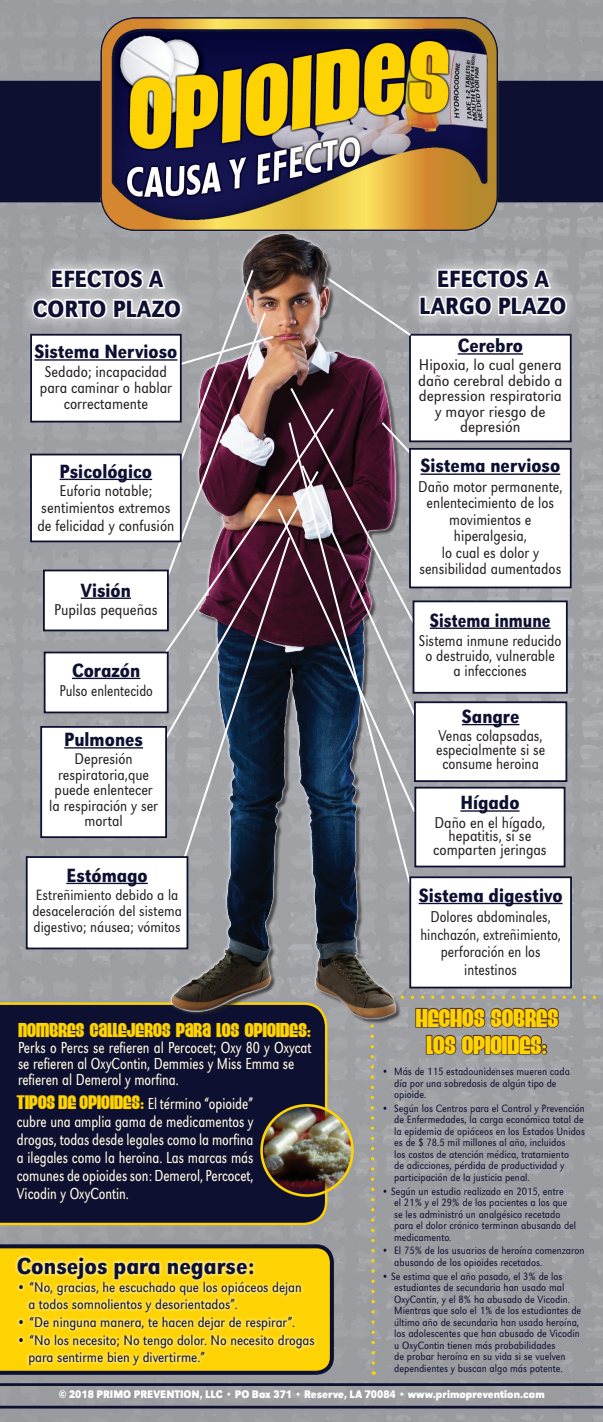
<style>
.page{position:relative;width:603px;height:1422px;background:#fff}
.page>*{position:absolute;margin:0;border:0;box-sizing:border-box;transform-origin:0 0}
.t1{font:25px/27px "Eight Track";color:#fed304;text-align:center}
.t2{font:500 24.35px/29.9px "URW Grotesk Ext Nar";color:#0d1031;text-align:center}
.t3{font:500 24px "URW Grotesk Ext Nar";color:#0d1031}
.t4{font:500 19.85px "URW Grotesk Ext Nar";color:#0d1031}
.t5{font:500 19.85px "URW Grotesk Ext Nar";color:#0d1031;scale:.91 1}
.t6{font:19.5px "Eight Track";color:#fed304}
.t7{font:300 16.5px/18px "URW Grotesk Ext Nar";color:#fff;scale:.88 1}
.t8{font:300 16.25px/15.5px "URW Grotesk Ext Nar";color:#231f20;text-align:center}
.t9{font:300 16.25px/15px "URW Grotesk Ext Nar";color:#231f20;text-align:center;scale:.94 1}
.t10{font:300 16.25px/16.5px "URW Grotesk Ext Nar";color:#231f20;text-align:center;scale:.95 1}
.t11{font:300 16.25px/17.8px "URW Grotesk Ext Nar";color:#231f20;text-align:center;scale:.92 1}
.t12{font:300 16.25px "URW Grotesk Ext Nar";color:#231f20;scale:.9 1}
.t13{font:300 16px/15.5px "URW Grotesk Ext Nar";color:#231f20;text-align:center}
.t14{font:300 15.5px/16px "URW Grotesk Ext Nar";color:#231f20}
.t15{font:300 14.5px/16.5px "URW Grotesk Ext Nar";color:#0d1031}
.t16{font:700 11.4px "URW Grotesk";color:#fff;scale:.9 1}
.t17{font:300 11px/11.5px "URW Grotesk Ext Nar";color:#0d1031}
.s1{font-family:"Eight Track";font-weight:400;font-size:19px;color:#fed304}
</style>
<div class="page">
<img style="left:0;top:0;width:603px;height:1422px">
<hr style="left:0;top:1383px;width:603px;height:3px;background:#0d1031">
<hr style="left:0;top:1406px;width:603px;height:3px;background:#0d1031">
<div style="left:0;top:81px;width:603px;height:121px;background:#0d1031"></div>
<svg style="left:0;top:1244px;width:334px;height:131px;background:#a48b19"></svg>
<div style="left:20px;top:256px;width:175px;height:76px;background:#fff;opacity:.86"></div>
<div style="left:406px;top:256px;width:174px;height:73px;background:#fff;opacity:.86"></div>
<svg style="left:0;top:1002px;width:327px;height:223px;background:#20202e"></svg>
<svg style="left:369px;top:996px;width:234px;height:379px;background:#9b9b9d"></svg>
<svg style="left:18px;top:1022px;width:144px;height:67px;background:#14142b"></svg>
<svg style="left:16px;top:1095px;width:238px;height:108px;background:#12132c"></svg>
<svg style="left:14px;top:1254px;width:304px;height:115px;background:#feda2e"></svg>
<div style="left:410px;top:335px;width:161px;height:106px;background:#fff"></div>
<hr style="left:458px;top:353px;width:65px;height:2px;background:#0d1031">
<div style="left:409px;top:334px;width:163px;height:108px;border:2px solid #0d1031"></div>
<svg style="left:419px;top:258px;width:150px;height:79px"></svg>
<img style="left:162px;top:252px;width:257px;height:863px">
<svg style="left:289px;top:386px;width:140px;height:62px"></svg>
<div style="left:414px;top:601px;width:153px;height:92px;background:#fff"></div>
<hr style="left:430px;top:628px;width:121px;height:1px;background:#0d1031">
<div style="left:413px;top:600px;width:155px;height:94px;border:2px solid #0d1031"></div>
<svg style="left:31px;top:265px;width:245px;height:343px;background:#aea7aa"></svg>
<svg style="left:421px;top:588px;width:14px;height:113px"></svg>
<div style="left:415px;top:702px;width:151px;height:79px;background:#fff"></div>
<hr style="left:462px;top:724px;width:57px;height:1px;background:#0d1031">
<div style="left:414px;top:701px;width:153px;height:81px;border:2px solid #0d1031"></div>
<svg style="left:287px;top:420px;width:134px;height:498px;background:#6c6571"></svg>
<svg style="left:292px;top:507px;width:125px;height:307px;background:#717380"></svg>
<div style="left:410px;top:877px;width:161px;height:111px;background:#fff"></div>
<hr style="left:419px;top:903px;width:144px;height:1px;background:#0d1031">
<div style="left:409px;top:876px;width:163px;height:112px;border:2px solid #0d1031"></div>
<div style="left:44px;top:570px;width:124px;height:60px;background:#fff"></div>
<hr style="left:81px;top:598px;width:50px;height:1px;background:#0d1031">
<div style="left:43px;top:570px;width:126px;height:61px;border:2px solid #0d1031"></div>
<svg style="left:154px;top:406px;width:182px;height:262px;background:#705863"></svg>
<svg style="left:154px;top:469px;width:166px;height:288px;background:#705f67"></svg>
<svg style="left:176px;top:535px;width:116px;height:344px;background:#605c6a"></svg>
<div style="left:45px;top:652px;width:123px;height:60px;background:#fff"></div>
<hr style="left:72px;top:678px;width:68px;height:1px;background:#0d1031">
<div style="left:44px;top:652px;width:125px;height:61px;border:2px solid #0d1031"></div>
<div style="left:415px;top:788px;width:150px;height:79px;background:#fff"></div>
<hr style="left:460px;top:810px;width:60px;height:2px;background:#0d1031">
<div style="left:414px;top:787px;width:152px;height:80px;border:2px solid #0d1031"></div>
<div style="left:410px;top:449px;width:161px;height:138px;background:#fff"></div>
<hr style="left:420px;top:474px;width:140px;height:1px;background:#0d1031">
<div style="left:409px;top:448px;width:163px;height:140px;border:2px solid #0d1031"></div>
<div style="left:31px;top:335px;width:150px;height:87px;background:#fff"></div>
<hr style="left:34px;top:359px;width:143px;height:2px;background:#0d1031">
<div style="left:30px;top:334px;width:152px;height:89px;border:2px solid #0d1031"></div>
<img style="left:90px;top:0;width:423px;height:252px">
<div style="left:31px;top:455px;width:150px;height:86px;background:#fff"></div>
<hr style="left:60px;top:479px;width:92px;height:1px;background:#0d1031">
<div style="left:30px;top:454px;width:152px;height:88px;border:2px solid #0d1031"></div>
<div style="left:41px;top:727px;width:125px;height:110px;background:#fff"></div>
<hr style="left:64px;top:747px;width:79px;height:2px;background:#0d1031">
<div style="left:40px;top:726px;width:127px;height:112px;border:2px solid #0d1031"></div>
<div style="left:27px;top:857px;width:160px;height:91px;background:#fff"></div>
<hr style="left:66px;top:883px;width:82px;height:1px;background:#0d1031">
<div style="left:26px;top:856px;width:162px;height:93px;border:2px solid #0d1031"></div>
<img style="left:262px;top:1105px;width:91px;height:91px">
<div style="left:260px;top:1104px;width:94px;height:93px;border:3px solid #fed304;border-radius:50%"></div>
<h2 class="t2" style="left:33px;top:264px;width:150px">Efectos a corto plazo</h2>
<h2 class="t2" style="left:419px;top:266px;width:149px;line-height:27px">Efectos a largo plazo</h2>
<h3 class="t4" style="left:34px;top:340px;width:145px">Sistema Nervioso</h3>
<h3 class="t8" style="left:40px;top:364px;width:134px;line-height:16px">Sedado; incapacidad para caminar o hablar correctamente</h3>
<h3 class="t4" style="left:60px;top:459px;width:94px">Psicológico</h3>
<h3 class="t8" style="left:37px;top:482px;width:139px;line-height:17.6px">Euforia notable; sentimientos extremos de felicidad y confusión</h3>
<h3 class="t4" style="left:81px;top:578px;width:52px">Visión</h3>
<h3 class="t8" style="left:54px;top:601px;width:105px">Pupilas pequeñas</h3>
<h3 class="t4" style="left:72px;top:658px;width:70px">Corazón</h3>
<h3 class="t12" style="left:59px;top:681px;width:105px">Pulso enlentecido</h3>
<h3 class="t4" style="left:64px;top:728px;width:80px">Pulmones</h3>
<h3 class="t13" style="left:49px;top:751px;width:110px">Depresión respiratoria,que puede enlentecer la respiración y ser mortal</h3>
<h3 class="t4" style="left:66px;top:863px;width:83px">Estómago</h3>
<h3 class="t14" style="left:32px;top:887px;width:151px">Estreñimiento debido a la desaceleración del sistema digestivo; náusea; vómitos</h3>
<h3 class="t6" style="left:18px;top:1019px;width:295px">NOMBRES CALLEJEROS PARA LOS OPIOIDES:</h3>
<h3 class="t7" style="left:18px;top:1039px;width:335px;line-height:16px">Perks o Percs se refieren al Percocet; Oxy 80 y Oxycat se refieren al OxyContin, Demmies y Miss Emma se refieren al Demerol y morfina.</h3>
<h3 class="t7" style="left:17px;top:1094px;width:270px;text-align:justify"><span class="s1">TIPOS DE OPIOIDES:</span> El término “opioide” cubre una amplia gama de medicamentos y drogas, todas desde legales como la morfina a ilegales como la heroina. Las marcas más comunes de opioides son: Demerol, Percocet, Vicodin y OxyContin.</h3>
<h3 class="t3" style="left:17px;top:1252px;width:239px">Consejos para negarse:</h3>
<h3 class="t15" style="left:28px;top:1279px;width:275px;text-indent:-12px">• “No, gracias, he escuchado que los opiáceos dejan a todos somnolientos y desorientados”.</h3>
<h3 class="t15" style="left:17px;top:1314px;width:280px">• “De ninguna manera, te hacen dejar de respirar”.</h3>
<h3 class="t15" style="left:28px;top:1332px;width:288px;text-indent:-12px">• “No los necesito; No tengo dolor. No necesito drogas para sentirme bien y divertirme.”</h3>
<h3 class="t4" style="left:458px;top:334px;width:67px">Cerebro</h3>
<h3 class="t8" style="left:418px;top:357px;width:146px">Hipoxia, lo cual genera daño cerebral debido a depression respiratoria y mayor riesgo de depresión</h3>
<h3 class="t4" style="left:420px;top:454px;width:141px">Sistema nervioso</h3>
<h3 class="t10" style="left:418px;top:478px;width:153px">Daño motor permanente, enlentecimiento de los movimientos e hiperalgesia,<br>lo cual es dolor y sensibilidad aumentados</h3>
<h3 class="t5" style="left:430px;top:608px;width:134px">Sistema inmune</h3>
<h3 class="t9" style="left:419px;top:633px;width:153px">Sistema inmune reducido o destruido, vulnerable<br>a infecciones</h3>
<h3 class="t4" style="left:462px;top:705px;width:59px">Sangre</h3>
<h3 class="t9" style="left:436px;top:728px;width:117px;line-height:14px">Venas colapsadas, especialmente si se consume heroina</h3>
<h3 class="t4" style="left:460px;top:791px;width:61px">Hígado</h3>
<h3 class="t8" style="left:433px;top:815px;width:115px;line-height:13.8px">Daño en el hígado, hepatitis, si se comparten jeringas</h3>
<h3 class="t4" style="left:419px;top:883px;width:145px">Sistema digestivo</h3>
<h3 class="t11" style="left:420px;top:907px;width:154px">Dolores abdominales, hinchazón, extreñimiento, perforación en los intestinos</h3>
<h1 class="t1" style="left:415px;top:1005px;width:144px">HECHOS SOBRES<br>LOS OPIOIDES:</h1>
<p class="t17" style="left:394px;top:1066px;width:177px;text-indent:-12px">• Más de 115 estadounidenses mueren cada día por una sobredosis de algún tipo de opioide.</p>
<p class="t17" style="left:394px;top:1102px;width:192px;text-indent:-12px">• Según los Centros para el Control y Prevención de Enfermedades, la carga económica total de la epidemia de opiáceos en los Estados Unidos es de $ 78.5 mil millones al año, incluidos<br>los costos de atención médica, tratamiento<br>de adicciones, pérdida de productividad y participación de la justicia penal.</p>
<p class="t17" style="left:394px;top:1185px;width:183px;text-indent:-12px">• Según un estudio realizado en 2015, entre<br>el 21% y el 29% de los pacientes a los que se les administró un analgésico recetado para el dolor crónico terminan abusando del medicamento.</p>
<p class="t17" style="left:394px;top:1245px;width:192px;text-indent:-12px">• El 75% de los usuarios de heroína comenzaron abusando de los opioides recetados.</p>
<p class="t17" style="left:394px;top:1270px;width:189px;text-indent:-12px">• Se estima que el año pasado, el 3% de los estudiantes de secundaria han usado mal OxyContin, y el 8% ha abusado de Vicodin.<br>Mientras que solo el 1% de los estudiantes de último año de secundaria han usado heroína, los adolescentes que han abusado de Vicodin u OxyContin tienen más probabilidades<br>de probar heroína en su vida si se vuelven dependientes y buscan algo más potente.</p>
<p class="t16" style="left:59px;top:1387px;width:542px">© 2018 PRIMO PREVENTION, LLC • PO Box 371 • Reserve, LA 70084 • www.primoprevention.com</p>
</div>
